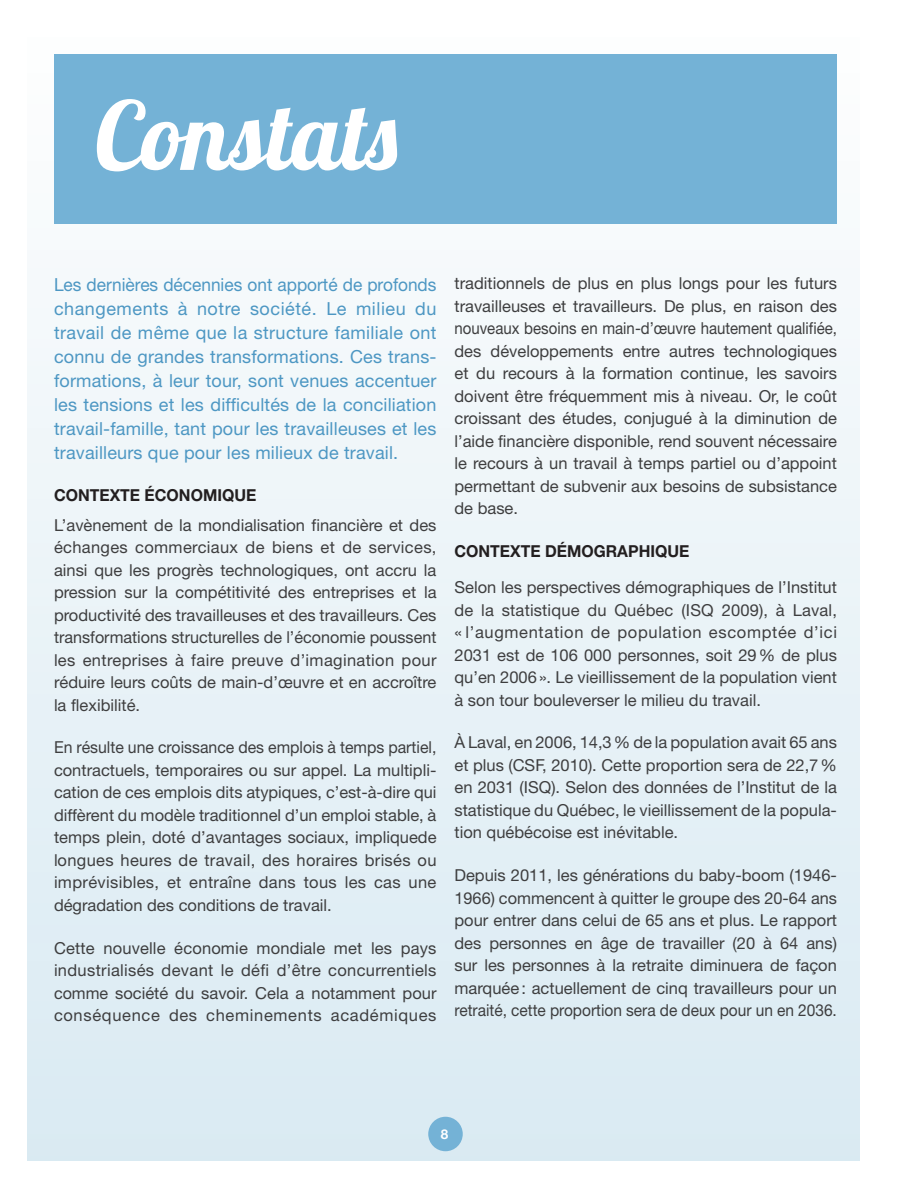
<style>
.page{position:relative;width:918px;height:1188px;background:#fff}
.page>*{position:absolute;margin:0;border:0;box-sizing:border-box;transform-origin:0 0}
.texte{font:94.5px "Lobster 1.4";color:#fff}
.texte-2{font:18px/24px "Helvetica Neue";letter-spacing:.01em;color:#4d97c3;text-align:justify;scale:.96 1}
.texte-3{font:16.5px/22.5px "Helvetica Neue";color:#3e3e3f;text-align:justify}
.texte-4{font:16.5px/22.5px "Helvetica Neue";color:#3e3e3f;text-align:justify;scale:.96 1}
.texte-5{font:700 16.5px "Helvetica Neue";color:#231f20;scale:.96 1}
.t1{font:700 13.5px "Helvetica Neue";color:#fff}
</style>
<div class="page">
<div style="left:28px;top:28px;width:832px;height:1132px;background:linear-gradient(to bottom,#fefefe,#d9eaf2)"></div>
<div style="left:428px;top:1117px;width:35px;height:34px;background:#74b2d6;border-radius:50%"></div>
<div style="left:54px;top:54px;width:783px;height:170px;background:#74b2d6"></div>
<p class="texte" style="left:95px;top:75px;width:304px">Constats</p>
<p class="texte-2" style="left:54px;top:272px;width:400px">Les dernières décennies ont apporté de profonds changements à notre société. Le milieu du travail de même que la structure familiale ont connu de grandes transformations. Ces trans&shy;formations, à leur tour, sont venues accentuer les tensions et les difficultés de la conciliation travail-famille, tant pour les travailleuses et les travailleurs que pour les milieux de travail.</p>
<p class="texte-5" style="left:54px;top:485px;width:212px">CONTEXTE ÉCONOMIQUE</p>
<p class="texte-3" style="left:54px;top:513px;width:384px">L’avènement de la mondialisation financière et des échanges commerciaux de biens et de services, ainsi que les progrès technologiques, ont accru la pression sur la compétitivité des entreprises et la productivité des travailleuses et des travailleurs. Ces transformations structurelles de l’économie poussent les entreprises à faire preuve d’imagination pour réduire leurs coûts de main-d’œuvre et en accroître la flexibilité.</p>
<p class="texte-4" style="left:54px;top:736px;width:400px">En résulte une croissance des emplois à temps partiel, contractuels, temporaires ou sur appel. La multipli&shy;cation de ces emplois dits atypiques, c’est-à-dire qui diffèrent du modèle traditionnel d’un emploi stable, à temps plein, doté d’avantages sociaux, impliquede longues heures de travail, des horaires brisés ou imprévisibles, et entraîne dans tous les cas une dégradation des conditions de travail.</p>
<p class="texte-3" style="left:54px;top:936px;width:384px">Cette nouvelle économie mondiale met les pays industrialisés devant le défi d’être concurrentiels comme société du savoir. Cela a notamment pour conséquence des cheminements académiques</p>
<p class="texte-3" style="left:454px;top:272px;width:384px">traditionnels de plus en plus longs pour les futurs travailleuses et travailleurs. De plus, en raison des nouveaux besoins en main-d’œuvre hautement qualifiée, des développements entre autres technologiques et du recours à la formation continue, les savoirs doivent être fréquemment mis à niveau. Or, le coût croissant des études, conjugué à la diminution de l’aide financière disponible, rend souvent nécessaire le recours à un travail à temps partiel ou d’appoint permettant de subvenir aux besoins de subsistance de base.</p>
<p class="texte-5" style="left:454px;top:541px;width:246px">CONTEXTE DÉMOGRAPHIQUE</p>
<p class="texte-3" style="left:454px;top:576px;width:384px">Selon les perspectives démographiques de l’Institut de la statistique du Québec (ISQ 2009), à Laval, « l’augmentation de population escomptée d’ici 2031 est de 106 000 personnes, soit 29% de plus qu’en 2006». Le vieillissement de la population vient à son tour bouleverser le milieu du travail.</p>
<p class="texte-3" style="left:454px;top:731px;width:384px">À Laval, en 2006, 14,3% de la population avait 65 ans et plus (CSF, 2010). Cette proportion sera de 22,7% en 2031 (ISQ). Selon des données de l’Institut de la statistique du Québec, le vieillissement de la popula&shy;tion québécoise est inévitable.</p>
<p class="texte-3" style="left:454px;top:864px;width:384px">Depuis 2011, les générations du baby-boom (1946- 1966) commencent à quitter le groupe des 20-64 ans pour entrer dans celui de 65 ans et plus. Le rapport des personnes en âge de travailler (20 à 64 ans) sur les personnes à la retraite diminuera de façon marquée: actuellement de cinq travailleurs pour un retraité, cette proportion sera de deux pour un en 2036.</p>
<p class="t1" style="left:441px;top:1126px;width:9px">8</p>
</div>
